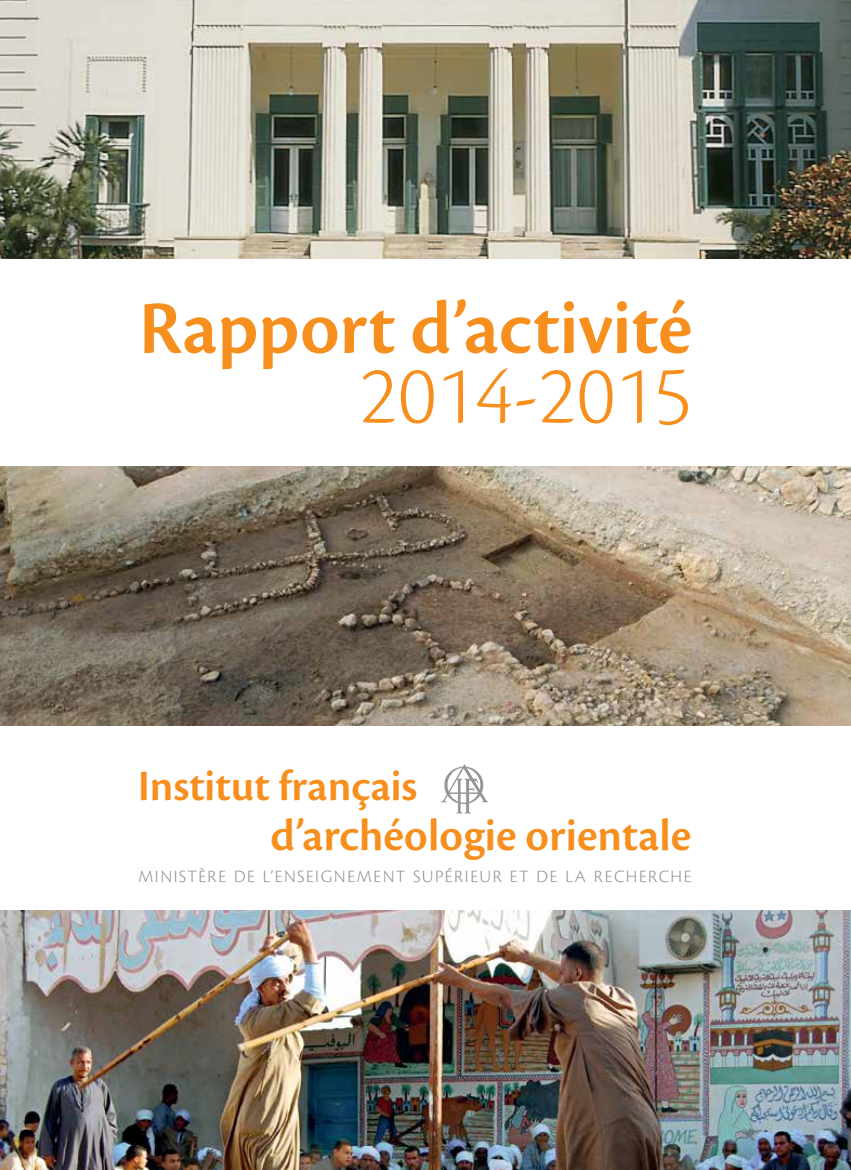
<style>
.page{position:relative;width:851px;height:1170px;background:#fff}
.page>*{position:absolute;margin:0;border:0;box-sizing:border-box;transform-origin:0 0}
.t1{font:300 87.15px "Cronos Pro";color:#f78f1e}
.t2{font:78px "Cronos Pro Semibold Subh";color:#f78f1e}
.t3{font:46.95px "Cronos Pro Semibold Subh";color:#f78f1e}
.t4{font:45px "Cronos Pro Semibold Subh";color:#f78f1e}
.t5{font:300 18px "Cronos Pro";letter-spacing:.085em;color:#8e9092}
</style>
<div class="page">
<img style="left:0;top:0;width:850px;height:259px">
<img style="left:441px;top:764px;width:47px;height:49px">
<img style="left:0;top:910px;width:850px;height:259px">
<img style="left:0;top:466px;width:850px;height:259px">
<h2 class="t2" style="left:139px;top:283px;width:554px">Rapport d’activité</h2>
<h1 class="t1" style="left:359px;top:345px;width:334px">2014-2015</h1>
<h3 class="t4" style="left:138px;top:759px;width:280px">Institut français</h3>
<h3 class="t3" style="left:270px;top:808px;width:422px">d’archéologie orientale</h3>
<p class="t5" style="left:138px;top:865px;width:554px">MINISTÈRE DE L’ENSEIGNEMENT SUPÉRIEUR ET DE LA RECHERCHE</p>
</div>
